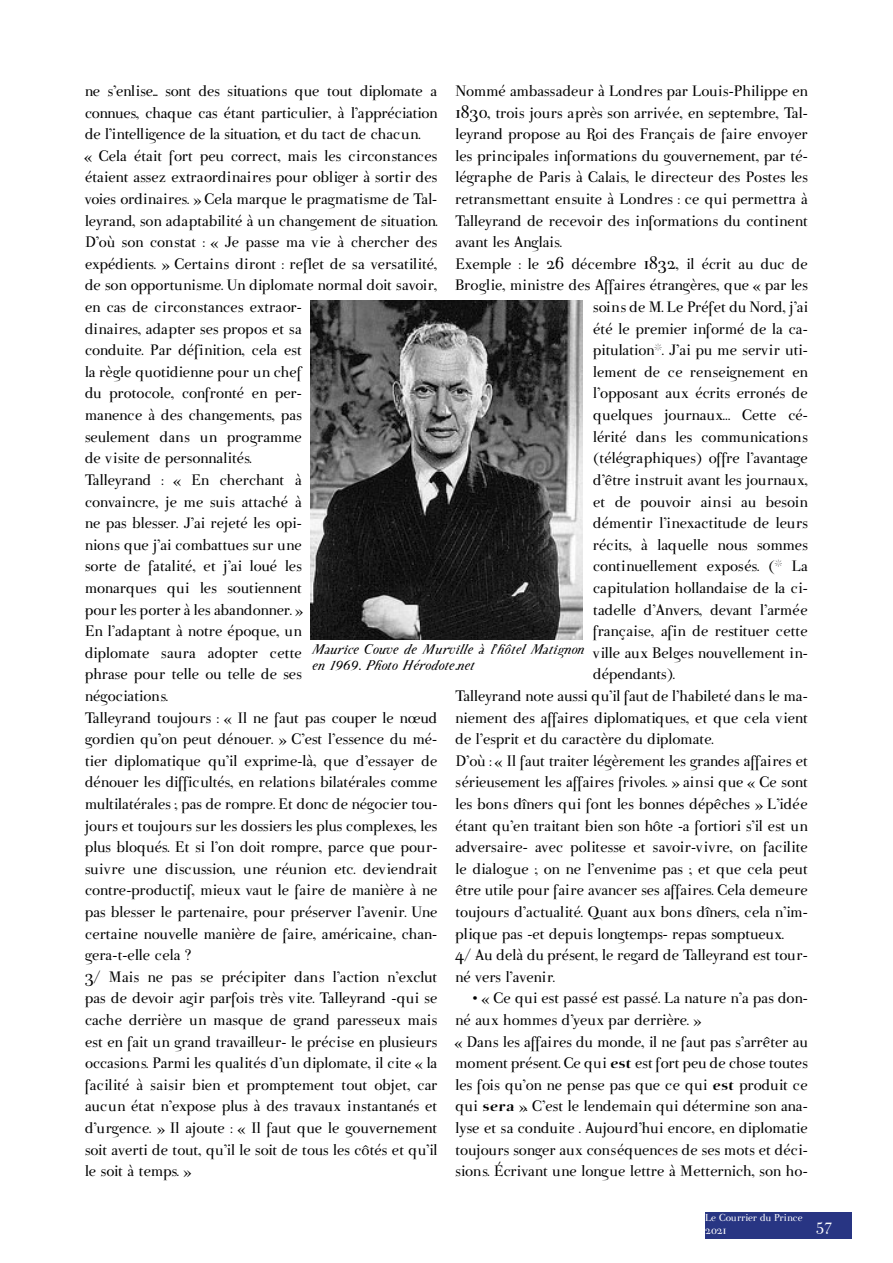
<style>
.page{position:relative;width:893px;height:1263px;background:#fff}
.page>*{position:absolute;margin:0;border:0;box-sizing:border-box;transform-origin:0 0}
.t1{font:18px/21.6px "Parma Petit";color:#000}
.t2{font:italic 16.5px/16.5px "Parma Petit";color:#000}
.t3{font:16.5px "Parma Petit";color:#fff}
.t4{font:12px/12.9px "Parma Petit";color:#fff}
.s1{font-family:"Parma Petit Heavy Swinging"}
</style>
<div class="page">
<div style="left:808px;top:1212px;width:44px;height:27px;background:#283583"></div>
<div style="left:705px;top:1212px;width:103px;height:27px;background:#283583"></div>
<img style="left:310px;top:301px;width:272px;height:338px">
<p class="t1" style="left:85px;top:80px;width:354px">ne s’enlise... sont des situations que tout diplomate a connues, chaque cas étant particulier, à l’appréciation de l’intelligence de la situation, et du tact de chacun.<br>« Cela était fort peu correct, mais les circonstances étaient assez extraordinaires pour obliger à sortir des voies ordinaires. » Cela marque le pragmatisme de Tal&shy;leyrand, son adaptabilité à un changement de situation.<br>D’où son constat : « Je passe ma vie à chercher des expédients. » Certains diront : reflet de sa versatilité, de son opportunisme. Un diplomate normal doit savoir, en cas de circonstances extraor-<br>dinaires, adapter ses propos et sa<br>conduite. Par définition, cela est<br>la règle quotidienne pour un chef<br>du protocole, confronté en per-<br>manence à des changements, pas<br>seulement dans un programme<br>de visite de personnalités.<br>Talleyrand : « En cherchant à<br>convaincre, je me suis attaché à<br>ne pas blesser. J’ai rejeté les opi-<br>nions que j’ai combattues sur une<br>sorte de fatalité, et j’ai loué les<br>monarques qui les soutiennent<br>pour les porter à les abandonner. »<br>En l’adaptant à notre époque, un<br>diplomate saura adopter cette<br>phrase pour telle ou telle de ses<br>négociations.<br>Talleyrand toujours : « Il ne faut pas couper le nœud gordien qu’on peut dénouer. » C’est l’essence du mé&shy;tier diplomatique qu’il exprime-là, que d’essayer de dénouer les difficultés, en relations bilatérales comme multilatérales ; pas de rompre. Et donc de négocier tou&shy;jours et toujours sur les dossiers les plus complexes, les plus bloqués. Et si l’on doit rompre, parce que pour&shy;suivre une discussion, une réunion etc. deviendrait contre-productif, mieux vaut le faire de manière à ne pas blesser le partenaire, pour préserver l’avenir. Une certaine nouvelle manière de faire, américaine, chan&shy;gera-t-elle cela ?<br>3/ Mais ne pas se précipiter dans l’action n’exclut pas de devoir agir parfois très vite. Talleyrand -qui se cache derrière un masque de grand paresseux mais est en fait un grand travailleur- le précise en plusieurs occasions. Parmi les qualités d’un diplomate, il cite « la facilité à saisir bien et promptement tout objet, car aucun état n’expose plus à des travaux instantanés et d’urgence. » Il ajoute : « Il faut que le gouvernement soit averti de tout, qu’il le soit de tous les côtés et qu’il le soit à temps. »</p>
<p class="t1" style="left:455px;top:80px;width:354px">Nommé ambassadeur à Londres par Louis-Philippe en</p>
<p class="t1" style="left:455px;top:102px;width:354px">1830, trois jours après son arrivée, en septembre, Tal-</p>
<p class="t1" style="left:455px;top:124px;width:354px">leyrand propose au Roi des Français de faire envoyer</p>
<p class="t1" style="left:455px;top:145px;width:354px">les principales informations du gouvernement, par té-</p>
<p class="t1" style="left:455px;top:167px;width:354px">légraphe de Paris à Calais, le directeur des Postes les</p>
<p class="t1" style="left:455px;top:188px;width:354px">retransmettant ensuite à Londres : ce qui permettra à</p>
<p class="t1" style="left:455px;top:210px;width:354px">Talleyrand de recevoir des informations du continent</p>
<p class="t1" style="left:455px;top:232px;width:108px">avant les Anglais.</p>
<p class="t1" style="left:455px;top:253px;width:354px">Exemple : le 26 décembre 1832, il écrit au duc de</p>
<p class="t1" style="left:455px;top:275px;width:354px">Broglie, ministre des Affaires étrangères, que « par les</p>
<p class="t1" style="left:593px;top:296px;width:216px">soins de M. Le Préfet du Nord, j’ai</p>
<p class="t1" style="left:593px;top:318px;width:216px">été le premier informé de la ca-</p>
<p class="t1" style="left:593px;top:340px;width:216px">pitulation*. J’ai pu me servir uti-</p>
<p class="t1" style="left:593px;top:361px;width:216px">lement de ce renseignement en</p>
<p class="t1" style="left:593px;top:383px;width:216px">l’opposant aux écrits erronés de</p>
<p class="t1" style="left:593px;top:404px;width:216px">quelques journaux… Cette cé-</p>
<p class="t1" style="left:593px;top:426px;width:216px">lérité dans les communications</p>
<p class="t1" style="left:593px;top:448px;width:216px">(télégraphiques) offre l’avantage</p>
<p class="t1" style="left:593px;top:469px;width:216px">d’être instruit avant les journaux,</p>
<p class="t1" style="left:593px;top:491px;width:216px">et de pouvoir ainsi au besoin</p>
<p class="t1" style="left:593px;top:512px;width:216px">démentir l’inexactitude de leurs</p>
<p class="t1" style="left:593px;top:534px;width:216px">récits, à laquelle nous sommes</p>
<p class="t1" style="left:593px;top:556px;width:216px">continuellement exposés. (* La</p>
<p class="t1" style="left:593px;top:577px;width:216px">capitulation hollandaise de la ci-</p>
<p class="t1" style="left:593px;top:599px;width:216px">tadelle d’Anvers, devant l’armée</p>
<p class="t1" style="left:593px;top:620px;width:216px">française, afin de restituer cette</p>
<p class="t1" style="left:593px;top:642px;width:216px">ville aux Belges nouvellement in-</p>
<p class="t1" style="left:593px;top:664px;width:83px">dépendants).</p>
<p class="t1" style="left:455px;top:685px;width:354px">Talleyrand note aussi qu’il faut de l’habileté dans le ma-</p>
<p class="t1" style="left:455px;top:707px;width:354px">niement des affaires diplomatiques, et que cela vient</p>
<p class="t1" style="left:455px;top:728px;width:260px">de l’esprit et du caractère du diplomate.</p>
<p class="t1" style="left:455px;top:750px;width:354px">D’où : « Il faut traiter légèrement les grandes affaires et</p>
<p class="t1" style="left:455px;top:772px;width:354px">sérieusement les affaires frivoles. » ainsi que « Ce sont</p>
<p class="t1" style="left:455px;top:793px;width:354px">les bons dîners qui font les bonnes dépêches » L’idée</p>
<p class="t1" style="left:455px;top:815px;width:354px">étant qu’en traitant bien son hôte -a fortiori s’il est un</p>
<p class="t1" style="left:455px;top:836px;width:354px">adversaire- avec politesse et savoir-vivre, on facilite</p>
<p class="t1" style="left:455px;top:858px;width:354px">le dialogue ; on ne l’envenime pas ; et que cela peut</p>
<p class="t1" style="left:455px;top:880px;width:354px">être utile pour faire avancer ses affaires. Cela demeure</p>
<p class="t1" style="left:455px;top:901px;width:354px">toujours d’actualité. Quant aux bons dîners, cela n’im-</p>
<p class="t1" style="left:455px;top:923px;width:330px">plique pas -et depuis longtemps- repas somptueux.</p>
<p class="t1" style="left:455px;top:944px;width:354px">4/ Au delà du présent, le regard de Talleyrand est tour-</p>
<p class="t1" style="left:455px;top:966px;width:101px">né vers l’avenir.</p>
<p class="t1" style="left:455px;top:988px;width:354px;text-indent:17px">• « Ce qui est passé est passé. La nature n’a pas don&shy;né aux hommes d’yeux par derrière. »<br>« Dans les affaires du monde, il ne faut pas s’arrêter au moment présent. Ce qui <span class="s1">est</span> est fort peu de chose toutes les fois qu’on ne pense pas que ce qui <span class="s1">est</span> produit ce qui <span class="s1">sera</span> ». C’est le lendemain qui détermine son ana&shy;lyse et sa conduite . Aujourd’hui encore, en diplomatie toujours songer aux conséquences de ses mots et déci&shy;sions. Écrivant une longue lettre à Metternich, son ho-</p>
<p class="t2" style="left:313px;top:641px;width:274px">Maurice Couve de Murville à l’hôtel Matignon en 1969. Photo Hérodote.net</p>
<p class="t4" style="left:705px;top:1211px;width:99px">Le Courrier du Prince<br>2021</p>
<p class="t3" style="left:816px;top:1216px;width:18px">57</p>
</div>
